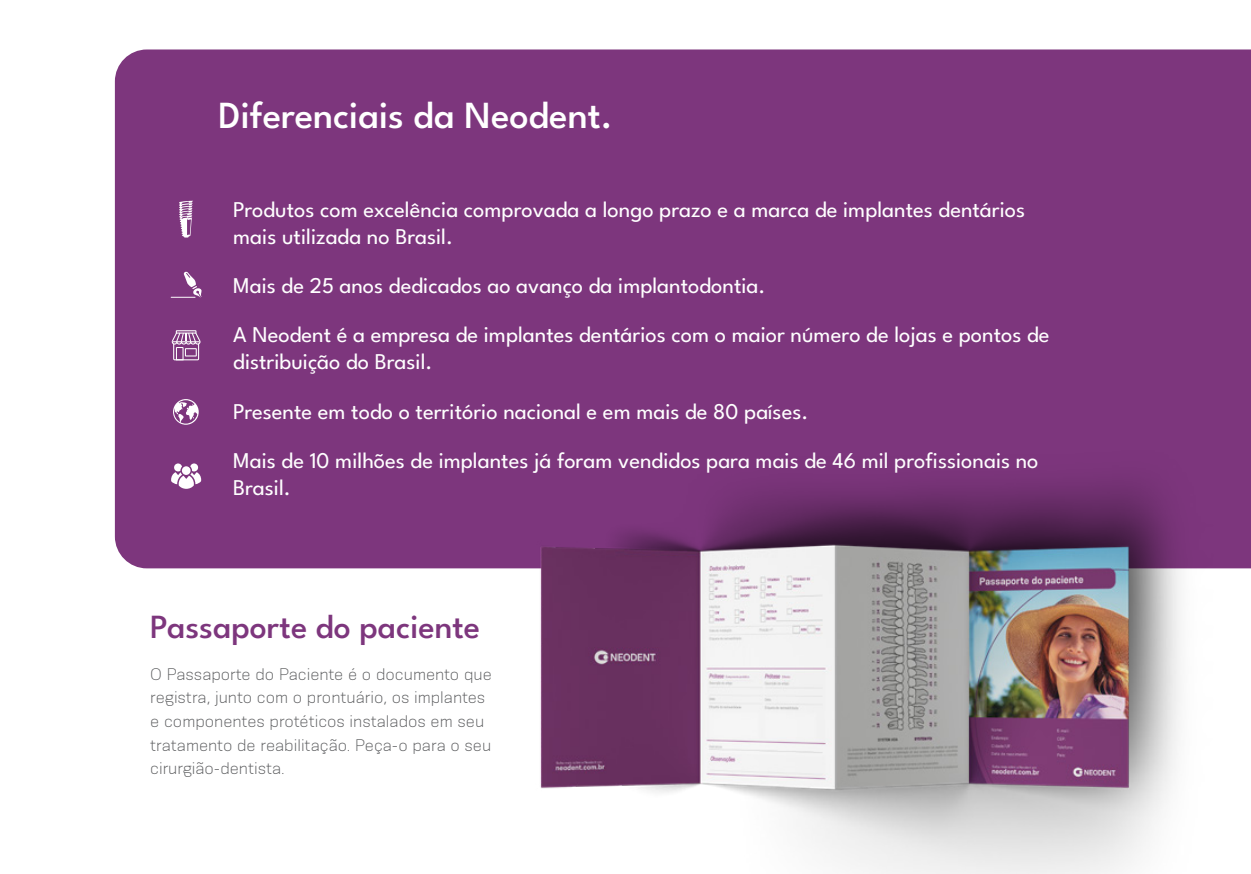
<style>
.page{position:relative;width:1251px;height:874px;background:#fff}
.page>*{position:absolute;margin:0;border:0;box-sizing:border-box;transform-origin:0 0}
.t1{font:500 38.25px "League Spartan";color:#fff}
.t2{font:500 33.75px "League Spartan";color:#7d367d}
.t3{font:22.5px/49.3px "League Spartan";color:#fff}
.t4{font:300 15.75px/23.6px "Konsens";color:#58595b}
</style>
<div class="page">
<div style="left:115px;top:49px;width:1135px;height:519px;background:#7d367d"></div>
<svg style="left:171px;top:271px;width:31px;height:27px"></svg>
<svg style="left:171px;top:463px;width:30px;height:26px"></svg>
<svg style="left:179px;top:201px;width:14px;height:37px"></svg>
<svg style="left:173px;top:399px;width:27px;height:26px"></svg>
<svg style="left:172px;top:330px;width:28px;height:30px"></svg>
<img style="left:435px;top:368px;width:799px;height:506px">
<h1 class="t1" style="left:218px;top:86px;width:395px">Diferenciais da Neodent.</h1>
<p class="t3" style="left:233px;top:193px;width:793px;line-height:27px">Produtos com excelência comprovada a longo prazo e a marca de implantes dentários mais utilizada no Brasil.</p>
<p class="t3" style="left:233px;top:259px;width:817px">Mais de 25 anos dedicados ao avanço da implantodontia.<br>A Neodent é a empresa de implantes dentários com o maior número de lojas e pontos de</p>
<p class="t3" style="left:233px;top:335px;width:806px">distribuição do Brasil.<br>Presente em todo o território nacional e em mais de 80 países.<br>Mais de 10 milhões de implantes já foram vendidos para mais de 46 mil profissionais no</p>
<p class="t3" style="left:233px;top:461px;width:59px">Brasil.</p>
<h2 class="t2" style="left:150px;top:601px;width:331px">Passaporte do paciente</h2>
<p class="t4" style="left:150px;top:662px;width:343px">O Passaporte do Paciente é o documento que registra, junto com o prontuário, os implantes e componentes protéticos instalados em seu tratamento de reabilitação. Peça-o para o seu cirurgião-dentista.</p>
</div>
